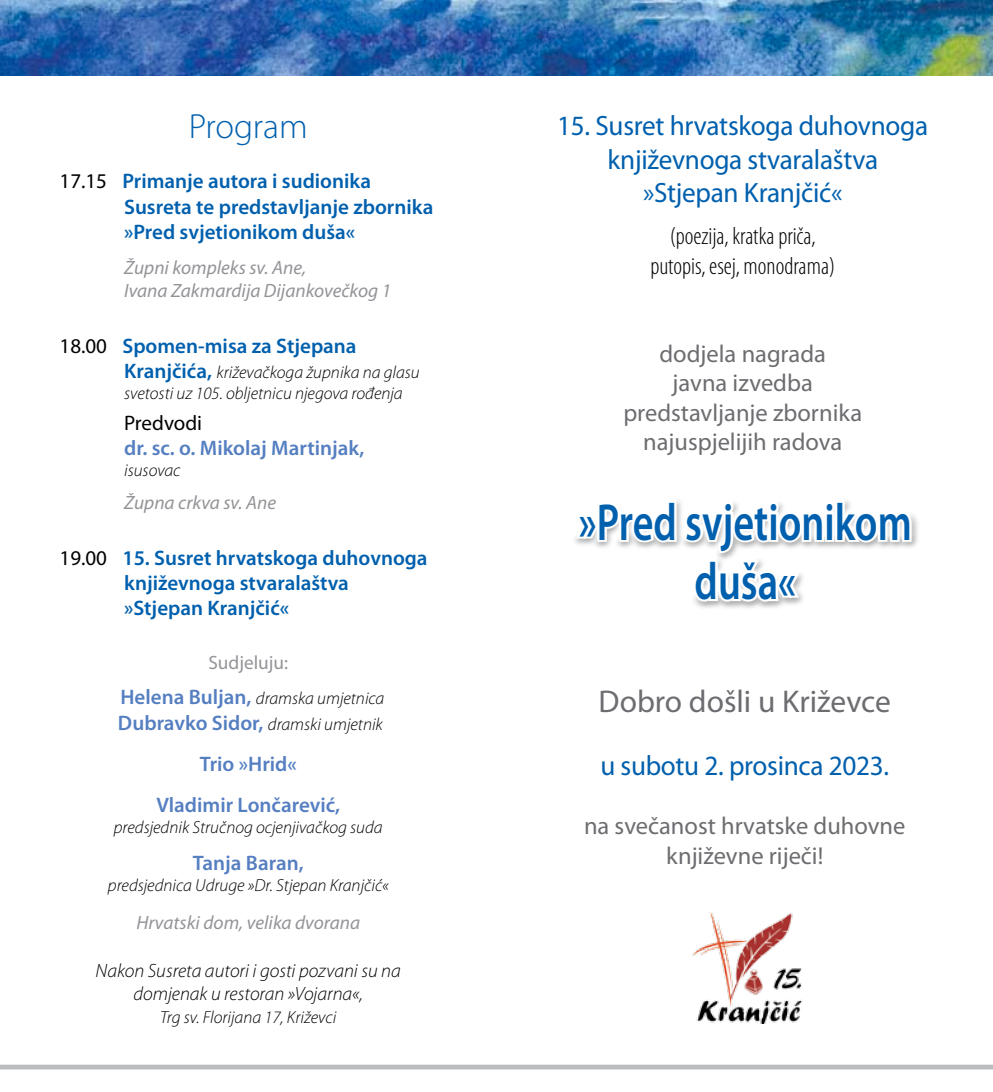
<style>
.page{position:relative;width:993px;height:1092px;background:#fff}
.page>*{position:absolute;margin:0;border:0;box-sizing:border-box;transform-origin:0 0}
.t1{font:600 52.32px/59.1px "Myriad Pro";color:#0060ae;text-align:center;scale:.77 1}
.t2{font:300 35px "Myriad Pro";letter-spacing:-.005em;color:#0060ae}
.t3{font:31.5px "Myriad Pro";color:#6d6d71}
.t4{font:28px/33.6px "Myriad Pro";letter-spacing:-.01em;color:#0060ae;text-align:center}
.t5{font:24.5px/29.4px "Myriad Pro";color:#6d6d71;text-align:center}
.t6{font:300 condensed 24.5px/29.4px "Myriad Pro";color:#000;text-align:center}
.t7{font:600 21px/25.2px "Myriad Pro";color:#0060ae}
.t8{font:600 21px/40.9px "Myriad Pro";color:#557fc1;text-align:center}
.t9{font:21px "Myriad Pro";color:#000}
.t10{font:italic 19.25px/23.1px "Myriad Pro";color:#939498}
.t11{font:italic 300 19.25px/23.1px "Myriad Pro";color:#000;text-align:center}
.t12{font:19.25px "Myriad Pro";color:#939498}
.t13{font:italic 300 17.5px/21px "Myriad Pro";color:#000}
.s1{font-weight:400;color:#000}
.s2{font-weight:400;color:#fff}
.s3{font-weight:600;font-style:normal;font-size:21px;color:#0060ae}
.s4{font-weight:600;font-style:normal;font-size:21px;color:#557fc1}
</style>
<div class="page">
<img style="left:692px;top:912px;width:111px;height:111px">
<div style="left:570px;top:495px;width:351px;height:116px;background:#000;opacity:.34"></div>
<svg style="left:572px;top:495px;width:341px;height:109px"></svg>
<img style="left:0;top:0;width:992px;height:76px">
<div style="left:0;top:1064px;width:992px;height:5px;background:#bbbdc0"></div>
<h2 class="t2" style="left:189px;top:105px;width:121px">Program</h2>
<p class="t7" style="left:124px;top:168px;width:311px;text-indent:-64px"><span class="s1">17.15</span> <span class="s2">-</span> Primanje autora i sudionika<br>Susreta te predstavljanje zbornika »Pred svjetionikom duša«</p>
<p class="t10" style="left:124px;top:255px;width:268px">Župni kompleks sv. Ane,<br>Ivana Zakmardija Dijankovečkog 1</p>
<p class="t7" style="left:60px;top:333px;width:298px"><span class="s1">18.00</span> <span class="s2">-</span> Spomen-misa za Stjepana</p>
<p class="t13" style="left:124px;top:362px;width:297px"><span class="s3">Kranjčića,</span> križevačkoga župnika na glasu svetosti uz 105. obljetnicu njegova rođenja</p>
<p class="t9" style="left:124px;top:409px;width:80px">Predvodi</p>
<p class="t8" style="left:124px;top:427px;width:241px">dr. sc. o. Mikolaj Martinjak,</p>
<p class="t13" style="left:124px;top:459px;width:58px">isusovac</p>
<p class="t10" style="left:124px;top:490px;width:154px">Župna crkva sv. Ane</p>
<p class="t7" style="left:124px;top:545px;width:305px;text-indent:-64px"><span class="s1">19.00</span> <span class="s2">-</span> 15. Susret hrvatskoga duhovnoga književnoga stvaralaštva »Stjepan Kranjčić«</p>
<p class="t12" style="left:208px;top:651px;width:81px">Sudjeluju:</p>
<p class="t13" style="left:118px;top:685px;width:268px;line-height:25.2px"><span class="s4">Helena Buljan,</span> dramska umjetnica<br><span class="s4">Dubravko Sidor,</span> dramski umjetnik</p>
<p class="t8" style="left:156px;top:742px;width:185px">Trio »Hrid«<br>Vladimir Lončarević,</p>
<p class="t13" style="left:114px;top:816px;width:270px">predsjednik Stručnog ocjenjivačkog suda</p>
<p class="t8" style="left:193px;top:841px;width:112px">Tanja Baran,</p>
<p class="t13" style="left:108px;top:874px;width:282px">predsjednica Udruge »Dr. Stjepan Kranjčić«</p>
<p class="t10" style="left:136px;top:910px;width:225px">Hrvatski dom, velika dvorana</p>
<p class="t11" style="left:95px;top:958px;width:307px">Nakon Susreta autori i gosti pozvani su na domjenak u restoran »Vojarna«,</p>
<p class="t13" style="left:160px;top:1006px;width:178px">Trg sv. Florijana 17, Križevci</p>
<h3 class="t4" style="left:557px;top:108px;width:372px">15. Susret hrvatskoga duhovnoga književnoga stvaralaštva »Stjepan Kranjčić«</h3>
<h3 class="t6" style="left:650px;top:221px;width:186px">(poezija, kratka priča, putopis, esej, monodrama)</h3>
<h3 class="t5" style="left:623px;top:338px;width:240px">dodjela nagrada<br>javna izvedba predstavljanje zbornika najuspjelijih radova</h3>
<h1 class="t1" style="left:578px;top:491px;width:434px">»Pred svjetionikom duša«</h1>
<h3 class="t3" style="left:598px;top:681px;width:294px">Dobro došli u Križevce</h3>
<h3 class="t4" style="left:600px;top:748px;width:290px">u subotu 2. prosinca 2023.</h3>
<h3 class="t5" style="left:583px;top:810px;width:323px">na svečanost hrvatske duhovne književne riječi!</h3>
</div>
